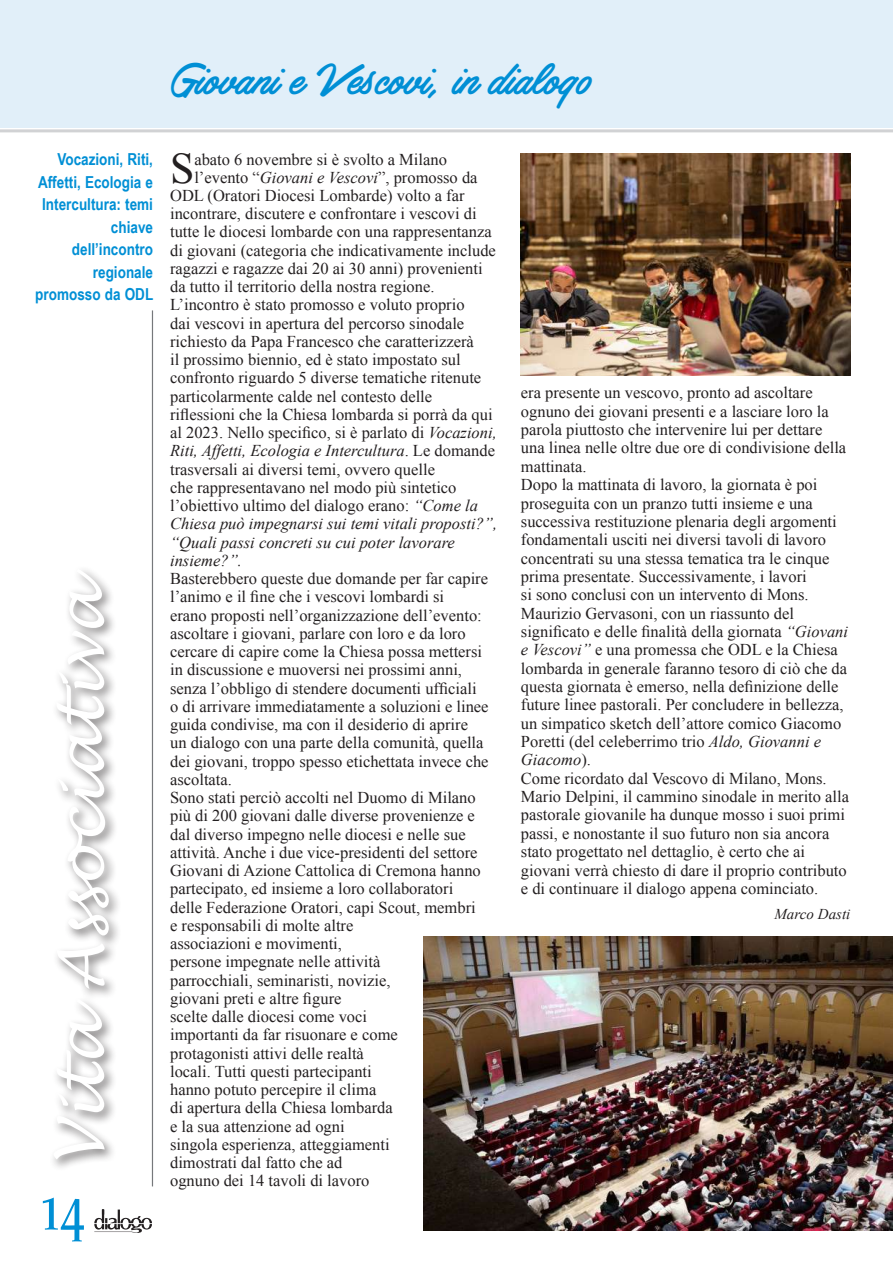
<style>
.page{position:relative;width:893px;height:1263px;background:#fff}
.page>*{position:absolute;margin:0;border:0;box-sizing:border-box;transform-origin:0 0}
.t1{font:italic 63px "Lucida Handwriting";color:#fff}
.t2{font:54px "Kontor Display";color:#008fd5}
.t3{font:51px "Haydon Brush PERSONALUSE";letter-spacing:.005em;color:#008fd5;scale:.92 1}
.t4{font:43.65px "Times New Roman";color:#231f20}
.t5{font:16.5px/18.3px "Times New Roman";color:#231f20}
.t6{font:italic 16.5px "Times New Roman";color:#231f20}
.t7{font:700 16.5px/22.5px "Arial Narrow";color:#008fd5;text-align:right}
.t8{font:italic 15px "Times New Roman";color:#231f20}
.s1{font-style:italic}
.s2{font-style:normal}
</style>
<div class="page">
<svg style="left:94px;top:1209px;width:58px;height:24px"></svg>
<div style="left:0;top:0;width:893px;height:128px;background:#e1eff9"></div>
<hr style="left:0;top:129px;width:893px;height:3px;background:#d1d2d4">
<hr style="left:152px;top:310px;width:1px;height:876px;background:#76787b">
<div style="left:49px;top:565px;width:73px;height:606px;background:#231f20;opacity:.6"></div>
<img style="left:424px;top:936px;width:469px;height:294px">
<img style="left:521px;top:153px;width:329px;height:222px">
<h3 class="t3" style="left:171px;top:53px;width:460px">Giovani e Vescovi, in dialogo</h3>
<p class="t7" style="left:35px;top:147px;width:120px">Vocazioni, Riti,<br>Affetti, Ecologia e<br>Intercultura: temi chiave dell’incontro regionale promosso da ODL</p>
<h1 class="t1" style="left:43px;top:1165px;width:598px;rotate:-90deg">Vita A ssociativ a</h1>
<h2 class="t2" style="left:43px;top:1177px;width:45px">14</h2>
<h3 class="t4" style="left:170px;top:139px;width:26px">S</h3>
<p class="t5" style="left:194px;top:150px;width:254px">abato 6 novembre si è svolto a Milano</p>
<p class="t5" style="left:194px;top:168px;width:285px">l’evento “<span class="s1">Giovani e Vescovi</span>”, promosso da</p>
<p class="t5" style="left:170px;top:186px;width:296px">ODL (Oratori Diocesi Lombarde) volto a far</p>
<p class="t5" style="left:170px;top:204px;width:308px">incontrare, discutere e confrontare i vescovi di</p>
<p class="t5" style="left:170px;top:222px;width:323px">tutte le diocesi lombarde con una rappresentanza</p>
<p class="t5" style="left:170px;top:241px;width:327px">di giovani (categoria che indicativamente include</p>
<p class="t5" style="left:170px;top:259px;width:314px">ragazzi e ragazze dai 20 ai 30 anni) provenienti</p>
<p class="t5" style="left:170px;top:277px;width:266px">da tutto il territorio della nostra regione.</p>
<p class="t5" style="left:170px;top:295px;width:296px">L’incontro è stato promosso e voluto proprio</p>
<p class="t5" style="left:170px;top:314px;width:296px">dai vescovi in apertura del percorso sinodale</p>
<p class="t5" style="left:170px;top:332px;width:305px">richiesto da Papa Francesco che caratterizzerà</p>
<p class="t5" style="left:170px;top:350px;width:292px">il prossimo biennio, ed è stato impostato sul</p>
<p class="t5" style="left:170px;top:368px;width:313px">confronto riguardo 5 diverse tematiche ritenute</p>
<p class="t5" style="left:170px;top:387px;width:264px">particolarmente calde nel contesto delle</p>
<p class="t5" style="left:170px;top:405px;width:324px">riflessioni che la Chiesa lombarda si porrà da qui</p>
<p class="t5" style="left:170px;top:423px;width:328px">al 2023. Nello specifico, si è parlato di <span class="s1">Vocazioni,</span></p>
<p class="t6" style="left:170px;top:439px;width:326px">Riti, Affetti, Ecologia e Intercultura<span class="s2">. Le domande</span></p>
<p class="t5" style="left:170px;top:460px;width:266px">trasversali ai diversi temi, ovvero quelle</p>
<p class="t5" style="left:170px;top:478px;width:288px">che rappresentavano nel modo più sintetico</p>
<p class="t5" style="left:170px;top:496px;width:309px">l’obiettivo ultimo del dialogo erano: <span class="s1">“Come la</span></p>
<p class="t6" style="left:170px;top:512px;width:329px">Chiesa può impegnarsi sui temi vitali proposti?”,</p>
<p class="t6" style="left:170px;top:531px;width:286px">“Quali passi concreti su cui poter lavorare</p>
<p class="t6" style="left:170px;top:549px;width:73px">insieme?”.</p>
<p class="t5" style="left:170px;top:569px;width:320px">Basterebbero queste due domande per far capire l’animo e il fine che i vescovi lombardi si<br>erano proposti nell’organizzazione dell’evento: ascoltare i giovani, parlare con loro e da loro cercare di capire come la Chiesa possa mettersi in discussione e muoversi nei prossimi anni, senza l’obbligo di stendere documenti ufficiali o di arrivare immediatamente a soluzioni e linee guida condivise, ma con il desiderio di aprire un dialogo con una parte della comunità, quella dei giovani, troppo spesso etichettata invece che ascoltata.<br>Sono stati perciò accolti nel Duomo di Milano più di 200 giovani dalle diverse provenienze e dal diverso impegno nelle diocesi e nelle sue attività. Anche i due vice-presidenti del settore Giovani di Azione Cattolica di Cremona hanno partecipato, ed insieme a loro collaboratori delle Federazione Oratori, capi Scout, membri<br>e responsabili di molte altre<br>associazioni e movimenti,<br>persone impegnate nelle attività<br>parrocchiali, seminaristi, novizie,<br>giovani preti e altre figure<br>scelte dalle diocesi come voci<br>importanti da far risuonare e come<br>protagonisti attivi delle realtà<br>locali. Tutti questi partecipanti<br>hanno potuto percepire il clima<br>di apertura della Chiesa lombarda<br>e la sua attenzione ad ogni<br>singola esperienza, atteggiamenti<br>dimostrati dal fatto che ad<br>ognuno dei 14 tavoli di lavoro</p>
<p class="t5" style="left:521px;top:383px;width:330px">era presente un vescovo, pronto ad ascoltare ognuno dei giovani presenti e a lasciare loro la parola piuttosto che intervenire lui per dettare una linea nelle oltre due ore di condivisione della mattinata.<br>Dopo la mattinata di lavoro, la giornata è poi proseguita con un pranzo tutti insieme e una successiva restituzione plenaria degli argomenti fondamentali usciti nei diversi tavoli di lavoro concentrati su una stessa tematica tra le cinque prima presentate. Successivamente, i lavori<br>si sono conclusi con un intervento di Mons.<br>Maurizio Gervasoni, con un riassunto del significato e delle finalità della giornata <span class="s1">“Giovani e Vescovi”</span> e una promessa che ODL e la Chiesa lombarda in generale faranno tesoro di ciò che da questa giornata è emerso, nella definizione delle future linee pastorali. Per concludere in bellezza, un simpatico sketch dell’attore comico Giacomo Poretti (del celeberrimo trio <span class="s1">Aldo, Giovanni e Giacomo</span>).<br>Come ricordato dal Vescovo di Milano, Mons.<br>Mario Delpini, il cammino sinodale in merito alla pastorale giovanile ha dunque mosso i suoi primi passi, e nonostante il suo futuro non sia ancora stato progettato nel dettaglio, è certo che ai giovani verrà chiesto di dare il proprio contributo e di continuare il dialogo appena cominciato.</p>
<p class="t8" style="left:774px;top:904px;width:78px">Marco Dasti</p>
</div>
